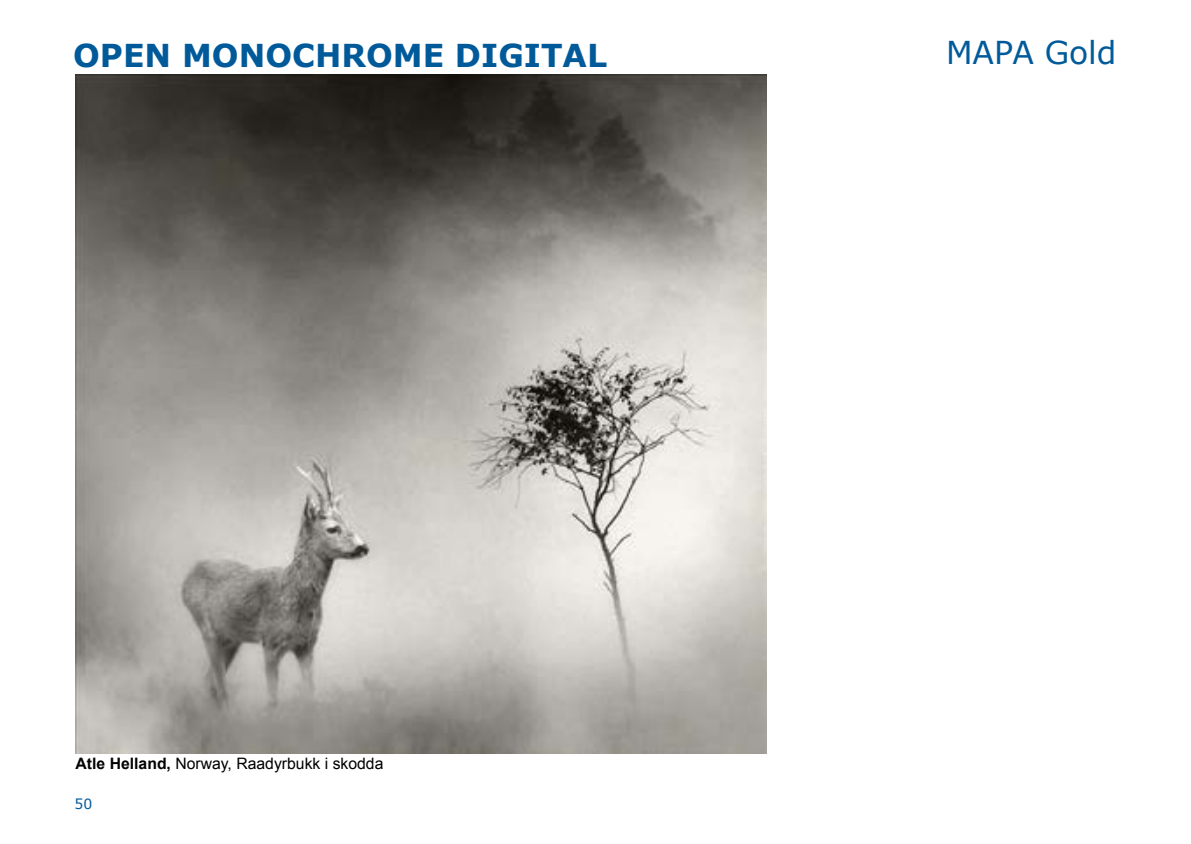
<style>
.page{position:relative;width:1191px;height:844px;background:#fff}
.page>*{position:absolute;margin:0;border:0;box-sizing:border-box;transform-origin:0 0}
.t1{font:700 31.5px "Verdana";color:#005a9a}
.t2{font:31.5px "Verdana";color:#005a9a}
.t3{font:15.75px "Arial";color:#000}
.t4{font:14px "Verdana";color:#005a9a}
.s1{font-weight:700}
</style>
<div class="page">
<img style="left:76px;top:74px;width:691px;height:679px">
<h1 class="t1" style="left:73px;top:35px;width:535px">OPEN MONOCHROME DIGITAL</h1>
<h1 class="t2" style="left:946px;top:32px;width:172px">MAPA Gold</h1>
<p class="t3" style="left:76px;top:752px;width:309px"><span class="s1">Atle Helland,</span> Norway, Raadyrbukk i skodda</p>
<p class="t4" style="left:74px;top:794px;width:19px">50</p>
</div>
